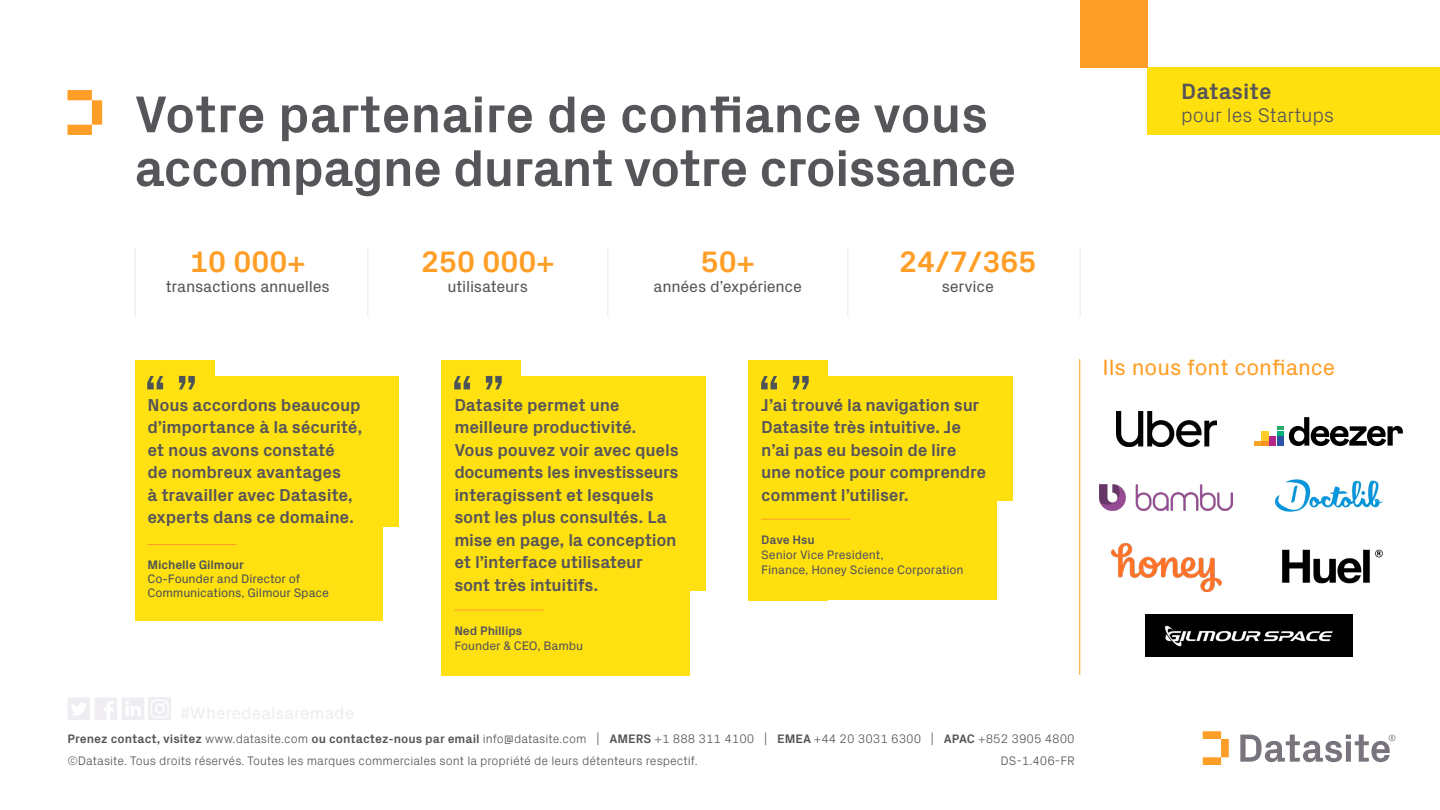
<style>
.page{position:relative;width:1440px;height:810px;background:#fff}
.page>*{position:absolute;margin:0;border:0;box-sizing:border-box;transform-origin:0 0}
.t1{font:700 52.5px/53.8px "Px Grotesk";letter-spacing:-.02em;color:#575559}
.t2{font:700 30px "Px Grotesk";color:#ff9e26}
.t3{font:22.5px "Px Grotesk";color:#ff9e26}
.t4{font:700 22.5px "Px Grotesk";color:#575559}
.t5{font:300 20px "Px Grotesk";color:#575559}
.t6{font:700 17.5px/22.5px "Px Grotesk";letter-spacing:-.015em;color:#575559}
.t7{font:16.25px "Px Grotesk";letter-spacing:-.015em;color:#575559}
.t8{font:300 12.5px/21.9px "Px Grotesk";color:#575559}
.t9{font:12.5px/15px "Px Grotesk";letter-spacing:-.01em;color:#575559}
.t10{font:12.5px/13.8px "Px Grotesk";letter-spacing:-.01em;color:#4d5357}
.t11{font:700 12.5px "Px Grotesk";letter-spacing:-.01em;color:#575559}
.t12{font:700 12.5px "Px Grotesk";letter-spacing:-.01em;color:#4d5357}
.s1{font-weight:700}
</style>
<div class="page">
<svg style="left:68px;top:90px;width:24px;height:10px"></svg>
<div style="left:92px;top:100px;width:10px;height:25px;background:#ff9e26"></div>
<svg style="left:68px;top:125px;width:24px;height:10px"></svg>
<div style="left:1148px;top:68px;width:292px;height:67px;background:#ffe00f"></div>
<div style="left:1080px;top:0;width:68px;height:68px;background:#ff9e26"></div>
<svg style="left:1203px;top:731px;width:26px;height:34px"></svg>
<svg style="left:1240px;top:735px;width:155px;height:27px"></svg>
<svg style="left:68px;top:698px;width:76px;height:22px"></svg>
<div style="left:149px;top:698px;width:22px;height:22px;background:#f0edf2"></div>
<svg style="left:151px;top:700px;width:18px;height:18px"></svg>
<div style="left:828px;top:403px;width:168px;height:197px;background:#ffe00f"></div>
<div style="left:749px;top:376px;width:263px;height:124px;background:#ffe00f"></div>
<div style="left:749px;top:360px;width:79px;height:240px;background:#ffe00f"></div>
<hr style="left:761px;top:519px;width:90px;height:1px;background:#ff9e26">
<svg style="left:761px;top:376px;width:16px;height:13px"></svg>
<svg style="left:793px;top:376px;width:16px;height:13px"></svg>
<div style="left:521px;top:403px;width:168px;height:273px;background:#ffe010"></div>
<div style="left:442px;top:376px;width:264px;height:215px;background:#ffe010"></div>
<div style="left:442px;top:360px;width:79px;height:316px;background:#ffe010"></div>
<hr style="left:454px;top:610px;width:90px;height:1px;background:#ff9f27">
<svg style="left:454px;top:376px;width:16px;height:13px"></svg>
<svg style="left:486px;top:376px;width:16px;height:13px"></svg>
<div style="left:214px;top:403px;width:169px;height:217px;background:#ffe010"></div>
<div style="left:135px;top:376px;width:264px;height:150px;background:#ffe010"></div>
<div style="left:135px;top:360px;width:79px;height:260px;background:#ffe010"></div>
<hr style="left:147px;top:544px;width:90px;height:1px;background:#ff9f27">
<svg style="left:147px;top:376px;width:16px;height:13px"></svg>
<svg style="left:179px;top:376px;width:16px;height:13px"></svg>
<hr style="left:1080px;top:359px;width:1px;height:316px;background:#ff9e26">
<img style="left:1100px;top:484px;width:132px;height:27px">
<img style="left:1111px;top:544px;width:110px;height:47px">
<img style="left:1116px;top:411px;width:101px;height:35px">
<img style="left:1145px;top:615px;width:207px;height:41px">
<hr style="left:367px;top:248px;width:1px;height:69px;background:#f0edf2">
<hr style="left:607px;top:248px;width:1px;height:69px;background:#f0edf2">
<hr style="left:847px;top:248px;width:1px;height:69px;background:#f0edf2">
<hr style="left:1079px;top:248px;width:2px;height:69px;background:#f0edf2">
<hr style="left:135px;top:248px;width:1px;height:69px;background:#f0edf2">
<img style="left:1274px;top:479px;width:109px;height:33px">
<img style="left:1282px;top:549px;width:101px;height:35px">
<svg style="left:1254px;top:417px;width:149px;height:29px"></svg>
<h1 class="t1" style="left:134px;top:85px;width:884px">Votre partenaire de confiance vous accompagne durant votre croissance</h1>
<h2 class="t2" style="left:190px;top:240px;width:117px">10 000+</h2>
<p class="t7" style="left:166px;top:274px;width:166px">transactions annuelles</p>
<p class="t6" style="left:147px;top:393px;width:217px">Nous accordons beaucoup d’importance à la sécurité, et nous avons constaté<br>de nombreux avantages<br>à travailler avec Datasite, experts dans ce domaine.</p>
<p class="t12" style="left:147px;top:556px;width:98px">Michelle Gilmour</p>
<p class="t10" style="left:147px;top:571px;width:183px">Co-Founder and Director of<br>Communications, Gilmour Space</p>
<h2 class="t2" style="left:421px;top:240px;width:135px">250 000+</h2>
<p class="t7" style="left:448px;top:274px;width:82px">utilisateurs</p>
<h2 class="t2" style="left:701px;top:240px;width:56px">50+</h2>
<p class="t7" style="left:654px;top:274px;width:150px">années d’expérience</p>
<h2 class="t2" style="left:899px;top:240px;width:139px">24/7/365</h2>
<p class="t7" style="left:942px;top:274px;width:54px">service</p>
<p class="t6" style="left:454px;top:393px;width:226px">Datasite permet une meilleure productivité.<br>Vous pouvez voir avec quels documents les investisseurs interagissent et lesquels sont les plus consultés. La mise en page, la conception et l’interface utilisateur sont très intuitifs.</p>
<p class="t11" style="left:454px;top:622px;width:69px">Ned Phillips</p>
<p class="t9" style="left:454px;top:637px;width:131px">Founder &amp; CEO, Bambu</p>
<p class="t6" style="left:761px;top:393px;width:227px">J’ai trouvé la navigation sur<br>Datasite très intuitive. Je n’ai pas eu besoin de lire une notice pour comprendre comment l’utiliser.</p>
<p class="t11" style="left:761px;top:531px;width:55px">Dave Hsu</p>
<p class="t9" style="left:761px;top:546px;width:204px">Senior Vice President,<br>Finance, Honey Science Corporation</p>
<p class="t4" style="left:1181px;top:75px;width:92px">Datasite</p>
<p class="t5" style="left:1181px;top:100px;width:154px">pour les Startups</p>
<p class="t3" style="left:1103px;top:351px;width:234px">Ils nous font confiance</p>
<p class="t8" style="left:68px;top:727px;width:1009px"><span class="s1">Prenez contact, visitez</span> www.datasite.com <span class="s1">ou contactez-nous par email</span> info@datasite.com | <span class="s1">AMERS</span> +1 888 311 4100 | <span class="s1">EMEA</span> +44 20 3031 6300 | <span class="s1">APAC</span> +852 3905 4800 ©Datasite. Tous droits réservés. Toutes les marques commerciales sont la propriété de leurs détenteurs respectif.</p>
<p class="t8" style="left:1001px;top:749px;width:76px">DS-1.406-FR</p>
</div>
